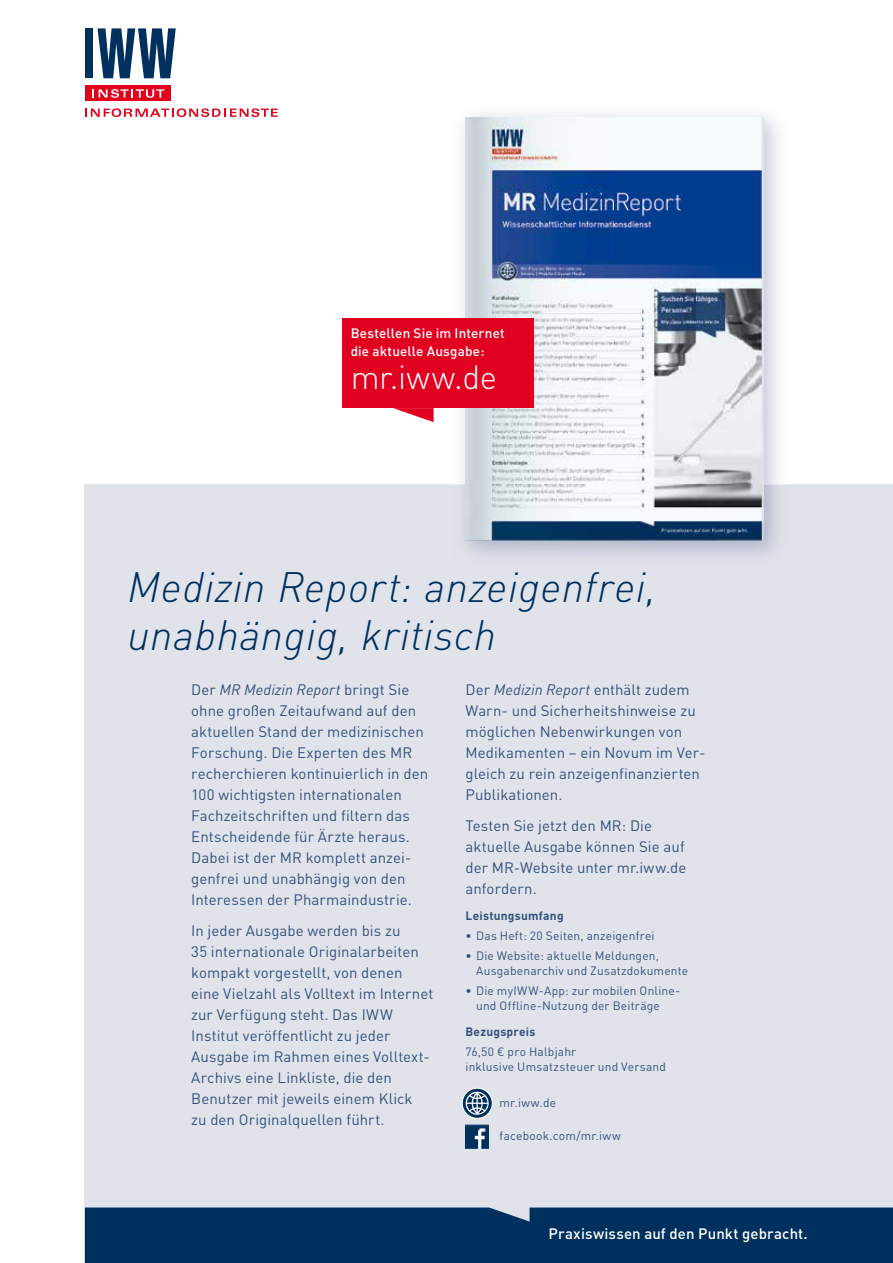
<style>
.page{position:relative;width:893px;height:1263px;background:#fff}
.page>*{position:absolute;margin:0;border:0;box-sizing:border-box;transform-origin:0 0}
.t1{font:italic 300 42px/48px "DIN Pro";letter-spacing:.01em;color:#00305e}
.t2{font:300 33px "DIN Pro";color:#fff}
.t3{font:15px/21px "DIN Pro";letter-spacing:.005em;color:#35527c}
.t4{font:500 15px "DIN Pro";letter-spacing:.01em;color:#fff}
.t5{font:500 13.5px/18px "DIN Pro";letter-spacing:.01em;color:#fff}
.t6{font:12px/15px "DIN Pro";letter-spacing:.015em;color:#35527c}
.t7{font:700 12px "DIN Pro";letter-spacing:.02em;color:#35527c}
.s1{font-style:italic}
</style>
<div class="page">
<div style="left:85px;top:485px;width:808px;height:778px;background:#e1e3eb"></div>
<div style="left:85px;top:1207px;width:808px;height:56px;background:#00305e"></div>
<svg style="left:85px;top:108px;width:193px;height:9px"></svg>
<div style="left:85px;top:86px;width:85px;height:15px;background:#e2001a"></div>
<svg style="left:92px;top:89px;width:72px;height:9px"></svg>
<div style="left:85px;top:28px;width:7px;height:50px;background:#00305e"></div>
<svg style="left:97px;top:28px;width:79px;height:50px"></svg>
<img style="left:453px;top:114px;width:335px;height:442px">
<img style="left:465px;top:117px;width:298px;height:424px">
<svg style="left:462px;top:1088px;width:30px;height:30px"></svg>
<svg style="left:466px;top:1092px;width:23px;height:23px"></svg>
<div style="left:462px;top:1088px;width:31px;height:31px;border:1px solid #fff;border-radius:50%"></div>
<img style="left:466px;top:1124px;width:23px;height:24px">
<svg style="left:393px;top:408px;width:41px;height:14px"></svg>
<div style="left:342px;top:319px;width:191px;height:89px;background:#e20020"></div>
<p class="t5" style="left:351px;top:323px;width:156px">Bestellen Sie im Internet die aktuelle Ausgabe:</p>
<h2 class="t2" style="left:351px;top:354px;width:148px">mr.iww.de</h2>
<h1 class="t1" style="left:127px;top:562px;width:530px">Medizin Report: anzeigen frei, unabhängig, kritisch</h1>
<p class="t3" style="left:191px;top:678px;width:238px">Der <span class="s1">MR Medizin Report</span> bringt Sie ohne großen Zeitaufwand auf den aktuellen Stand der medizinischen Forschung. Die Experten des MR recherchieren kontinuierlich in den 100 wichtigsten inter nationalen Fachzeitschriften und filtern das Entscheidende für Ärzte heraus.<br>Dabei ist der MR komplett anzei&shy;genfrei und unabhängig von den Interessen der Pharma industrie.</p>
<p class="t3" style="left:191px;top:920px;width:244px">In jeder Ausgabe werden bis zu<br>35 internationale Original arbeiten kompakt vorgestellt, von denen eine Vielzahl als Volltext im Internet zur Verfügung steht. Das IWW Institut veröffentlicht zu jeder Ausgabe im Rahmen eines Volltext-Archivs eine Linkliste, die den Benutzer mit jeweils einem Klick<br>zu den Originalquellen führt.</p>
<p class="t3" style="left:465px;top:678px;width:242px">Der <span class="s1">Medizin Report</span> enthält zudem<br>Warn- und Sicherheits hinweise zu möglichen Nebenwirkungen von<br>Medikamenten – ein Novum im Ver&shy;gleich zu rein anzeigenfinanzierten<br>Publikationen.</p>
<p class="t3" style="left:465px;top:815px;width:222px">Testen Sie jetzt den MR: Die aktuelle Ausgabe können Sie auf der MR-Website unter mr.iww.de anfordern.</p>
<p class="t7" style="left:465px;top:907px;width:100px">Leistungsumfang</p>
<p class="t6" style="left:465px;top:927px;width:191px">• Das Heft: 20 Seiten, anzeigenfrei</p>
<p class="t6" style="left:476px;top:948px;width:214px;text-indent:-11px">• Die Website: aktuelle Meldungen,<br>Ausgabenarchiv und Zusatzdokumente</p>
<p class="t6" style="left:476px;top:983px;width:206px;text-indent:-11px">• Die myIWW-App: zur mobilen Online&shy;und Offline-Nutzung der Beiträge</p>
<p class="t7" style="left:465px;top:1023px;width:72px">Bezugspreis</p>
<p class="t6" style="left:465px;top:1044px;width:202px">76,50 € pro Halbjahr<br>inklusive Umsatzsteuer und Versand</p>
<p class="t6" style="left:499px;top:1095px;width:58px">mr.iww.de</p>
<p class="t6" style="left:499px;top:1128px;width:123px">facebook.com/mr.iww</p>
<p class="t4" style="left:548px;top:1223px;width:261px">Praxiswissen auf den Punkt gebracht.</p>
</div>
